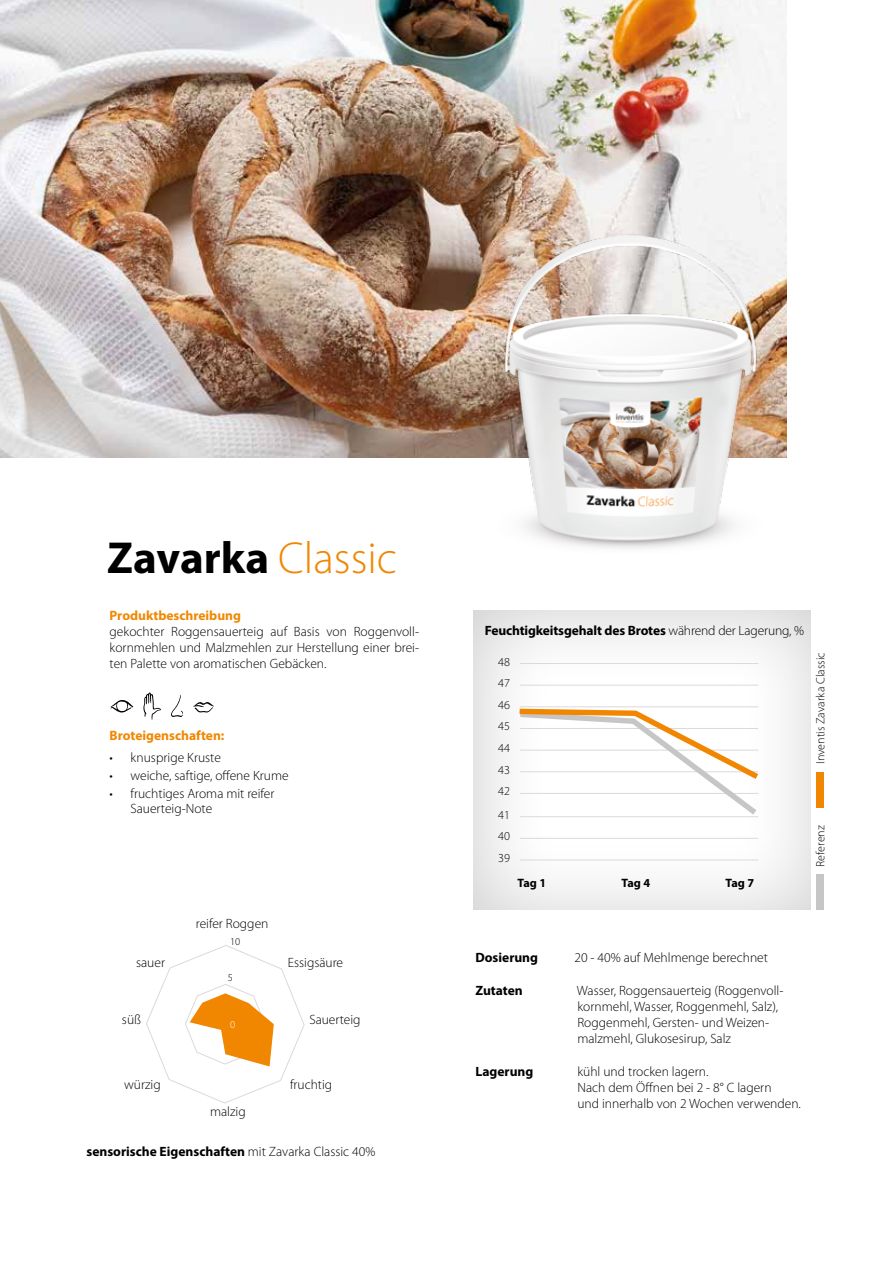
<style>
.page{position:relative;width:893px;height:1263px;background:#fff}
.page>*{position:absolute;margin:0;border:0;box-sizing:border-box;transform-origin:0 0}
.t1{font:700 45px "Myriad Pro";color:#000}
.t2{font:300 13.5px/16.2px "Myriad Pro";color:#000}
.t3{font:700 13.5px "Myriad Pro";color:#000}
.t4{font:700 13.5px "Myriad Pro";color:#f18700}
.t5{font:300 12.15px "Myriad Pro";color:#000}
.t6{font:700 12.15px "Myriad Pro";letter-spacing:-.035em;color:#000}
.t7{font:300 12px "Myriad Pro";color:#000}
.t8{font:300 10.5px "Myriad Pro";color:#000}
.t9{font:300 10.5px "Myriad Pro";color:#fff}
.s1{font-weight:300;color:#f18700}
.s2{font-weight:300}
</style>
<div class="page">
<img style="left:0;top:0;width:787px;height:457px">
<img style="left:446px;top:209px;width:341px;height:340px">
<svg style="left:111px;top:700px;width:22px;height:12px"></svg>
<svg style="left:143px;top:692px;width:18px;height:28px"></svg>
<svg style="left:193px;top:702px;width:21px;height:11px"></svg>
<svg style="left:171px;top:695px;width:12px;height:22px"></svg>
<div style="left:472px;top:607px;width:339px;height:303px;background:#000;opacity:.2"></div>
<div style="left:816px;top:772px;width:8px;height:36px;background:#f18700"></div>
<div style="left:816px;top:874px;width:8px;height:35px;background:#c6c6c6"></div>
<hr style="left:520px;top:663px;width:238px;height:1px;background:#dadada">
<hr style="left:520px;top:685px;width:238px;height:1px;background:#dadada">
<hr style="left:520px;top:838px;width:238px;height:1px;background:#dadada">
<hr style="left:520px;top:860px;width:238px;height:1px;background:#dadada">
<svg style="left:514px;top:706px;width:250px;height:114px"></svg>
<svg style="left:146px;top:945px;width:159px;height:159px"></svg>
<h1 class="t1" style="left:107px;top:528px;width:291px">Zavarka <span class="s1">Classic</span></h1>
<p class="t4" style="left:110px;top:606px;width:133px">Produktbeschreibung</p>
<p class="t2" style="left:110px;top:624px;width:311px;text-align:justify">gekochter Roggensauerteig auf Basis von Roggenvoll&shy;kornmehlen und Malzmehlen zur Herstellung einer brei&shy;ten Palette von aromatischen Gebäcken.</p>
<p class="t4" style="left:110px;top:726px;width:116px">Broteigenschaften:</p>
<p class="t2" style="left:110px;top:750px;width:113px">• knusprige Kruste</p>
<p class="t2" style="left:110px;top:768px;width:181px">• weiche, saftige, offene Krume</p>
<p class="t2" style="left:131px;top:786px;width:145px;line-height:15px;text-indent:-21px">• fruchtiges Aroma mit reifer<br>Sauerteig-Note</p>
<p class="t2" style="left:196px;top:915px;width:74px">reifer Roggen</p>
<p class="t2" style="left:136px;top:954px;width:30px">sauer</p>
<p class="t2" style="left:122px;top:1011px;width:21px">süß</p>
<p class="t8" style="left:230px;top:935px;width:12px">10</p>
<p class="t8" style="left:228px;top:972px;width:7px">5</p>
<p class="t9" style="left:230px;top:1018px;width:7px">0</p>
<p class="t2" style="left:288px;top:954px;width:57px">Essigsäure</p>
<p class="t2" style="left:309px;top:1011px;width:53px">Sauerteig</p>
<p class="t2" style="left:124px;top:1076px;width:38px">würzig</p>
<p class="t2" style="left:290px;top:1076px;width:44px">fruchtig</p>
<p class="t2" style="left:210px;top:1103px;width:37px">malzig</p>
<p class="t3" style="left:87px;top:1143px;width:290px">sensorische Eigenschaften <span class="s2">mit Zavarka Classic 40%</span></p>
<p class="t3" style="left:485px;top:621px;width:321px">Feuchtigkeitsgehalt des Brotes <span class="s2">während der Lagerung, %</span></p>
<p class="t5" style="left:498px;top:655px;width:13px">48</p>
<p class="t5" style="left:498px;top:676px;width:13px">47</p>
<p class="t5" style="left:498px;top:698px;width:13px">46</p>
<p class="t5" style="left:498px;top:720px;width:13px">45</p>
<p class="t5" style="left:498px;top:741px;width:13px">44</p>
<p class="t5" style="left:498px;top:763px;width:13px">43</p>
<p class="t5" style="left:498px;top:785px;width:13px">42</p>
<p class="t5" style="left:498px;top:808px;width:13px">41</p>
<p class="t5" style="left:498px;top:830px;width:13px">40</p>
<p class="t5" style="left:498px;top:851px;width:13px">39</p>
<p class="t6" style="left:518px;top:875px;width:30px">Tag 1</p>
<p class="t6" style="left:622px;top:875px;width:30px">Tag 4</p>
<p class="t6" style="left:726px;top:875px;width:30px">Tag 7</p>
<p class="t7" style="left:814px;top:764px;width:113px;rotate:-90deg">Inventis Zavarka Classic</p>
<p class="t7" style="left:814px;top:867px;width:43px;rotate:-90deg">Referenz</p>
<p class="t3" style="left:475px;top:949px;width:64px">Dosierung</p>
<p class="t2" style="left:574px;top:950px;width:195px">20 - 40% auf Mehlmenge berechnet</p>
<p class="t3" style="left:475px;top:981px;width:49px">Zutaten</p>
<p class="t2" style="left:577px;top:982px;width:208px">Wasser, Roggensauerteig (Roggenvoll&shy;kornmehl, Wasser, Roggenmehl, Salz), Roggenmehl, Gersten- und Weizen&shy;malzmehl, Glukosesirup, Salz</p>
<p class="t3" style="left:475px;top:1062px;width:59px">Lagerung</p>
<p class="t2" style="left:577px;top:1063px;width:225px">kühl und trocken lagern.<br>Nach dem Öffnen bei 2 - 8° C lagern<br>und innerhalb von 2 Wochen verwenden.</p>
</div>
